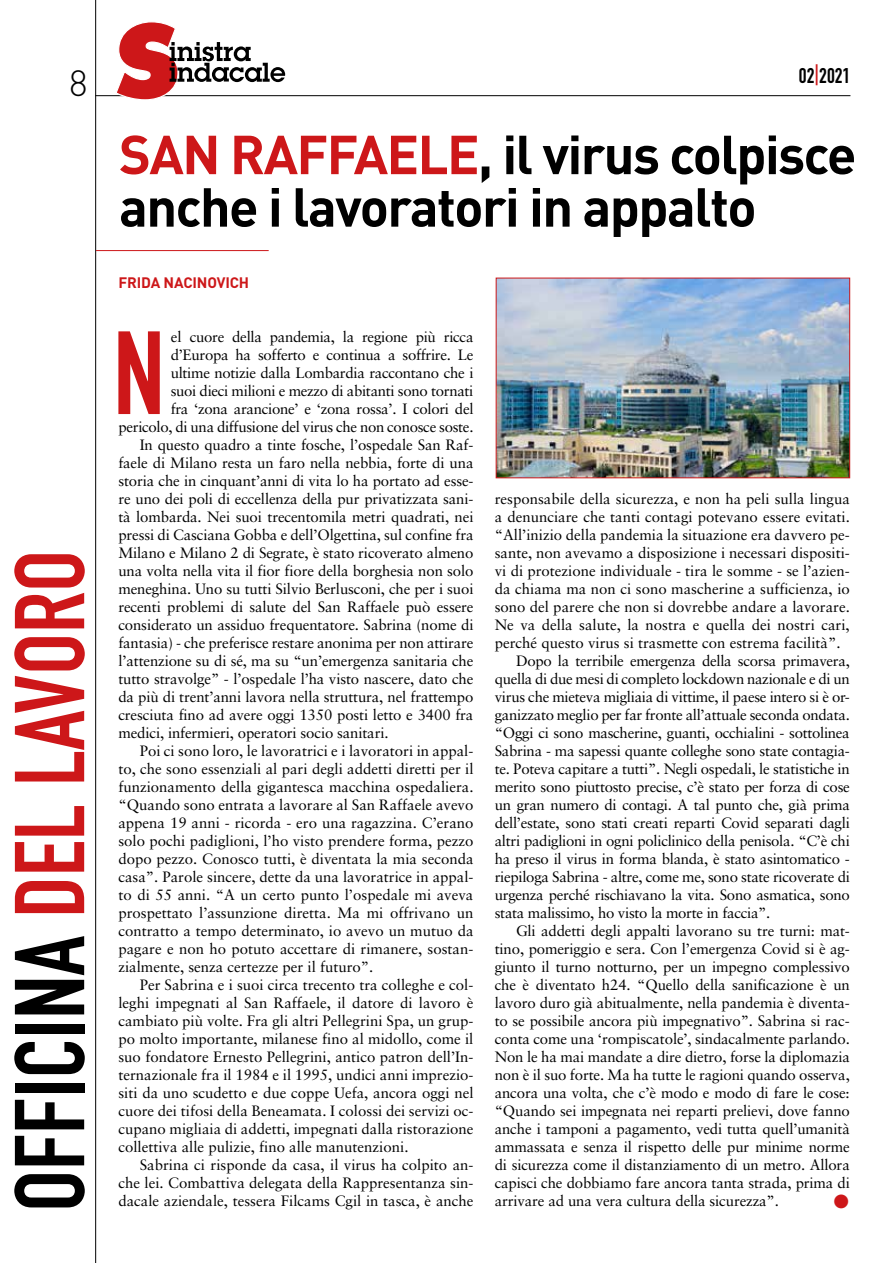
<style>
.page{position:relative;width:893px;height:1263px;background:#fff}
.page>*{position:absolute;margin:0;border:0;box-sizing:border-box;transform-origin:0 0}
.t1{font:116.1px "DIN Engschrift Std";color:#cd1719}
.t2{font:97.35px "DIN Engschrift Std";color:#cd1719}
.t3{font:700 54px/52.5px "DIN";letter-spacing:-.03em;color:#000}
.t4{font:300 36px "DIN";color:#000}
.t5{font:21px "DIN Engschrift Std";color:#000}
.t6{font:15px "Sabon";letter-spacing:-.01em;color:#000}
.t7{font:700 15px "DIN";letter-spacing:-.01em;color:#cd1719}
.t8{font:15px "Zapf Dingbats IT Cby BT";color:#cd1719}
.s1{color:#000}
.s2{color:#cd1719}
</style>
<div class="page">
<hr style="left:95px;top:95px;width:755px;height:1px;background:#000">
<svg style="left:115px;top:22px;width:170px;height:78px"></svg>
<hr style="left:95px;top:0;width:1px;height:1263px;background:#000">
<hr style="left:96px;top:250px;width:173px;height:1px;background:#cd1719">
<img style="left:498px;top:280px;width:350px;height:196px">
<div style="left:496px;top:278px;width:354px;height:200px;border:1px solid #cd1719"></div>
<h3 class="t4" style="left:69px;top:61px;width:20px">8</h3>
<h2 class="t2" style="left:-7px;top:1211px;width:663px;rotate:-90deg"><span class="s1">OFFICINA</span> DEL LAVORO</h2>
<h3 class="t5" style="left:799px;top:63px;width:53px">02<span class="s2">|</span>2021</h3>
<h3 class="t3" style="left:119px;top:126px;width:739px"><span class="s2">SAN RAFFAELE</span>, il virus colpisce anche i lavoratori in appalto</h3>
<p class="t7" style="left:118px;top:273px;width:132px">FRIDA NACINOVICH</p>
<h1 class="t1" style="left:113px;top:305px;width:53px">N</h1>
<p class="t6" style="left:171px;top:328px;width:304px">el cuore della pandemia, la regione più ricca</p>
<p class="t6" style="left:171px;top:346px;width:304px">d’Europa ha sofferto e continua a soffrire. Le</p>
<p class="t6" style="left:171px;top:364px;width:304px">ultime notizie dalla Lombardia raccontano che i</p>
<p class="t6" style="left:171px;top:382px;width:304px">suoi dieci milioni e mezzo di abitanti sono tornati</p>
<p class="t6" style="left:171px;top:400px;width:304px">fra ‘zona arancione’ e ‘zona rossa’. I colori del</p>
<p class="t6" style="left:118px;top:418px;width:357px">pericolo, di una diffusione del virus che non conosce soste.</p>
<p class="t6" style="left:140px;top:436px;width:335px">In questo quadro a tinte fosche, l’ospedale San Raf-</p>
<p class="t6" style="left:118px;top:454px;width:357px">faele di Milano resta un faro nella nebbia, forte di una</p>
<p class="t6" style="left:118px;top:472px;width:357px">storia che in cinquant’anni di vita lo ha portato ad esse-</p>
<p class="t6" style="left:118px;top:490px;width:357px">re uno dei poli di eccellenza della pur privatizzata sani-</p>
<p class="t6" style="left:118px;top:508px;width:357px">tà lombarda. Nei suoi trecentomila metri quadrati, nei</p>
<p class="t6" style="left:118px;top:526px;width:357px">pressi di Casciana Gobba e dell’Olgettina, sul confine fra</p>
<p class="t6" style="left:118px;top:544px;width:356px">Milano e Milano 2 di Segrate, è stato ricoverato almeno</p>
<p class="t6" style="left:118px;top:562px;width:357px">una volta nella vita il fior fiore della borghesia non solo</p>
<p class="t6" style="left:118px;top:580px;width:357px">meneghina. Uno su tutti Silvio Berlusconi, che per i suoi</p>
<p class="t6" style="left:118px;top:598px;width:357px">recenti problemi di salute del San Raffaele può essere</p>
<p class="t6" style="left:118px;top:616px;width:357px">considerato un assiduo frequentatore. Sabrina (nome di</p>
<p class="t6" style="left:118px;top:634px;width:357px">fantasia) - che preferisce restare anonima per non attirare</p>
<p class="t6" style="left:118px;top:652px;width:357px">l’attenzione su di sé, ma su “un’emergenza sanitaria che</p>
<p class="t6" style="left:118px;top:670px;width:357px">tutto stravolge” - l’ospedale l’ha visto nascere, dato che</p>
<p class="t6" style="left:118px;top:688px;width:356px">da più di trent’anni lavora nella struttura, nel frattempo</p>
<p class="t6" style="left:118px;top:706px;width:357px">cresciuta fino ad avere oggi 1350 posti letto e 3400 fra</p>
<p class="t6" style="left:118px;top:724px;width:272px">medici, infermieri, operatori socio sanitari.</p>
<p class="t6" style="left:140px;top:742px;width:335px">Poi ci sono loro, le lavoratrici e i lavoratori in appal-</p>
<p class="t6" style="left:118px;top:760px;width:357px">to, che sono essenziali al pari degli addetti diretti per il</p>
<p class="t6" style="left:118px;top:778px;width:357px">funzionamento della gigantesca macchina ospedaliera.</p>
<p class="t6" style="left:118px;top:796px;width:357px">“Quando sono entrata a lavorare al San Raffaele avevo</p>
<p class="t6" style="left:118px;top:814px;width:357px">appena 19 anni - ricorda - ero una ragazzina. C’erano</p>
<p class="t6" style="left:118px;top:832px;width:357px">solo pochi padiglioni, l’ho visto prendere forma, pezzo</p>
<p class="t6" style="left:118px;top:850px;width:357px">dopo pezzo. Conosco tutti, è diventata la mia seconda</p>
<p class="t6" style="left:118px;top:868px;width:357px">casa”. Parole sincere, dette da una lavoratrice in appal-</p>
<p class="t6" style="left:118px;top:886px;width:357px">to di 55 anni. “A un certo punto l’ospedale mi aveva</p>
<p class="t6" style="left:118px;top:904px;width:357px">prospettato l’assunzione diretta. Ma mi offrivano un</p>
<p class="t6" style="left:118px;top:922px;width:357px">contratto a tempo determinato, io avevo un mutuo da</p>
<p class="t6" style="left:118px;top:940px;width:356px">pagare e non ho potuto accettare di rimanere, sostan-</p>
<p class="t6" style="left:118px;top:958px;width:256px">zialmente, senza certezze per il futuro”.</p>
<p class="t6" style="left:140px;top:976px;width:335px">Per Sabrina e i suoi circa trecento tra colleghe e col-</p>
<p class="t6" style="left:118px;top:994px;width:357px">leghi impegnati al San Raffaele, il datore di lavoro è</p>
<p class="t6" style="left:118px;top:1012px;width:357px">cambiato più volte. Fra gli altri Pellegrini Spa, un grup-</p>
<p class="t6" style="left:118px;top:1030px;width:357px">po molto importante, milanese fino al midollo, come il</p>
<p class="t6" style="left:118px;top:1048px;width:357px">suo fondatore Ernesto Pellegrini, antico patron dell’In-</p>
<p class="t6" style="left:118px;top:1066px;width:357px">ternazionale fra il 1984 e il 1995, undici anni imprezio-</p>
<p class="t6" style="left:118px;top:1084px;width:357px">siti da uno scudetto e due coppe Uefa, ancora oggi nel</p>
<p class="t6" style="left:118px;top:1102px;width:356px">cuore dei tifosi della Beneamata. I colossi dei servizi oc-</p>
<p class="t6" style="left:118px;top:1120px;width:357px">cupano migliaia di addetti, impegnati dalla ristorazione</p>
<p class="t6" style="left:118px;top:1138px;width:292px">collettiva alle pulizie, fino alle manutenzioni.</p>
<p class="t6" style="left:140px;top:1156px;width:335px">Sabrina ci risponde da casa, il virus ha colpito an-</p>
<p class="t6" style="left:118px;top:1174px;width:357px">che lei. Combattiva delegata della Rappresentanza sin-</p>
<p class="t6" style="left:118px;top:1192px;width:357px">dacale aziendale, tessera Filcams Cgil in tasca, è anche</p>
<p class="t6" style="left:495px;top:490px;width:357px">responsabile della sicurezza, e non ha peli sulla lingua</p>
<p class="t6" style="left:495px;top:508px;width:357px">a denunciare che tanti contagi potevano essere evitati.</p>
<p class="t6" style="left:495px;top:526px;width:357px">“All’inizio della pandemia la situazione era davvero pe-</p>
<p class="t6" style="left:495px;top:544px;width:357px">sante, non avevamo a disposizione i necessari dispositi-</p>
<p class="t6" style="left:495px;top:562px;width:357px">vi di protezione individuale - tira le somme - se l’azien-</p>
<p class="t6" style="left:495px;top:580px;width:357px">da chiama ma non ci sono mascherine a sufficienza, io</p>
<p class="t6" style="left:495px;top:598px;width:357px">sono del parere che non si dovrebbe andare a lavorare.</p>
<p class="t6" style="left:495px;top:616px;width:356px">Ne va della salute, la nostra e quella dei nostri cari,</p>
<p class="t6" style="left:495px;top:634px;width:347px">perché questo virus si trasmette con estrema facilità”.</p>
<p class="t6" style="left:516px;top:652px;width:335px">Dopo la terribile emergenza della scorsa primavera,</p>
<p class="t6" style="left:495px;top:670px;width:357px">quella di due mesi di completo lockdown nazionale e di un</p>
<p class="t6" style="left:495px;top:688px;width:357px">virus che mieteva migliaia di vittime, il paese intero si è or-</p>
<p class="t6" style="left:495px;top:706px;width:357px">ganizzato meglio per far fronte all’attuale seconda ondata.</p>
<p class="t6" style="left:495px;top:724px;width:357px">“Oggi ci sono mascherine, guanti, occhialini - sottolinea</p>
<p class="t6" style="left:495px;top:742px;width:357px">Sabrina - ma sapessi quante colleghe sono state contagia-</p>
<p class="t6" style="left:495px;top:760px;width:357px">te. Poteva capitare a tutti”. Negli ospedali, le statistiche in</p>
<p class="t6" style="left:495px;top:778px;width:357px">merito sono piuttosto precise, c’è stato per forza di cose</p>
<p class="t6" style="left:495px;top:796px;width:357px">un gran numero di contagi. A tal punto che, già prima</p>
<p class="t6" style="left:495px;top:814px;width:357px">dell’estate, sono stati creati reparti Covid separati dagli</p>
<p class="t6" style="left:495px;top:832px;width:357px">altri padiglioni in ogni policlinico della penisola. “C’è chi</p>
<p class="t6" style="left:495px;top:850px;width:357px">ha preso il virus in forma blanda, è stato asintomatico -</p>
<p class="t6" style="left:495px;top:868px;width:357px">riepiloga Sabrina - altre, come me, sono state ricoverate di</p>
<p class="t6" style="left:495px;top:886px;width:357px">urgenza perché rischiavano la vita. Sono asmatica, sono</p>
<p class="t6" style="left:495px;top:904px;width:277px">stata malissimo, ho visto la morte in faccia”.</p>
<p class="t6" style="left:516px;top:922px;width:335px">Gli addetti degli appalti lavorano su tre turni: mat-</p>
<p class="t6" style="left:495px;top:940px;width:357px">tino, pomeriggio e sera. Con l’emergenza Covid si è ag-</p>
<p class="t6" style="left:495px;top:958px;width:357px">giunto il turno notturno, per un impegno complessivo</p>
<p class="t6" style="left:495px;top:976px;width:357px">che è diventato h24. “Quello della sanificazione è un</p>
<p class="t6" style="left:495px;top:994px;width:357px">lavoro duro già abitualmente, nella pandemia è diventa-</p>
<p class="t6" style="left:495px;top:1012px;width:356px">to se possibile ancora più impegnativo”. Sabrina si rac-</p>
<p class="t6" style="left:495px;top:1030px;width:357px">conta come una ‘rompiscatole’, sindacalmente parlando.</p>
<p class="t6" style="left:495px;top:1048px;width:357px">Non le ha mai mandate a dire dietro, forse la diplomazia</p>
<p class="t6" style="left:495px;top:1066px;width:357px">non è il suo forte. Ma ha tutte le ragioni quando osserva,</p>
<p class="t6" style="left:495px;top:1084px;width:356px">ancora una volta, che c’è modo e modo di fare le cose:</p>
<p class="t6" style="left:495px;top:1102px;width:357px">“Quando sei impegnata nei reparti prelievi, dove fanno</p>
<p class="t6" style="left:495px;top:1120px;width:357px">anche i tamponi a pagamento, vedi tutta quell’umanità</p>
<p class="t6" style="left:495px;top:1138px;width:357px">ammassata e senza il rispetto delle pur minime norme</p>
<p class="t6" style="left:495px;top:1156px;width:357px">di sicurezza come il distanziamento di un metro. Allora</p>
<p class="t6" style="left:495px;top:1174px;width:357px">capisci che dobbiamo fare ancora tanta strada, prima di</p>
<p class="t6" style="left:495px;top:1192px;width:286px">arrivare ad una vera cultura della sicurezza”.</p>
<p class="t8" style="left:834px;top:1194px;width:16px">●</p>
</div>
